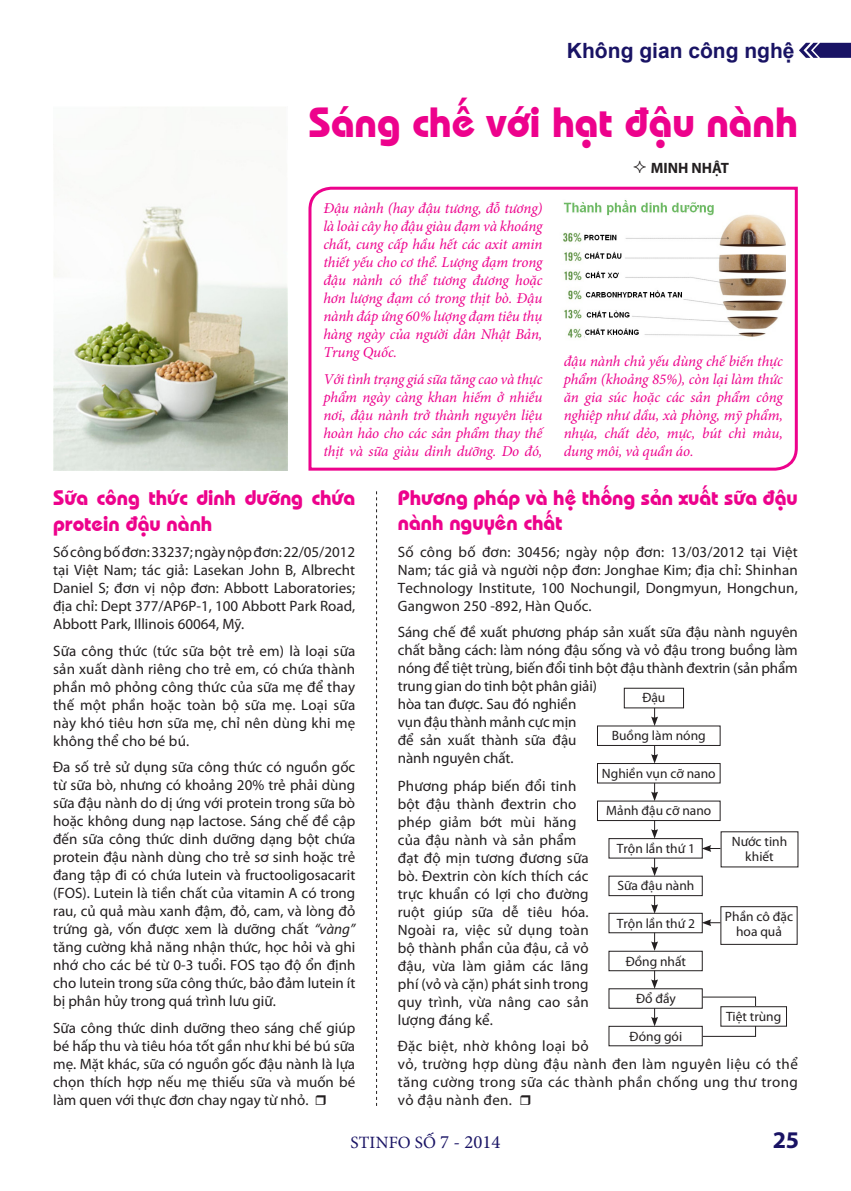
<style>
.page{position:relative;width:851px;height:1191px;background:#fff}
.page>*{position:absolute;margin:0;border:0;box-sizing:border-box;transform-origin:0 0}
.t1{font:700 42px "UVN Bai Sau";color:#ed028c}
.t2{font:700 24px "Myriad Pro";color:#191364}
.t3{font:700 21px/25.2px "UVN Bai Sau";color:#ed028c}
.t4{font:700 21px "Arial";color:#191364}
.t5{font:17.25px "Minion Pro";letter-spacing:.01em;color:#191364}
.t6{font:15px/18px "Myriad Pro";letter-spacing:.01em;color:#231f20;text-align:justify}
.t7{font:italic 15px/18px "Minion Pro";letter-spacing:-.01em;color:#ed028c;text-align:justify}
.Tacgia{font:700 15px "Myriad Pro";color:#231f20}
.t8{font:13.5px/15px "Myriad Pro";color:#231f20;text-align:center}
.s1{font-style:italic}
.s2{font-size:18.75px}
</style>
<div class="page">
<svg style="left:799px;top:43px;width:51px;height:15px"></svg>
<svg style="left:308px;top:186px;width:490px;height:285px"></svg>
<img style="left:552px;top:197px;width:232px;height:146px">
<img style="left:53px;top:206px;width:234px;height:264px">
<svg style="left:376px;top:491px;width:1px;height:615px"></svg>
<hr style="left:755px;top:996px;width:1px;height:40px;background:#231f20">
<div style="left:623px;top:688px;width:60px;height:20px;border:1px solid #231f20"></div>
<div style="left:597px;top:725px;width:123px;height:21px;border:1px solid #231f20"></div>
<div style="left:597px;top:763px;width:123px;height:20px;border:1px solid #231f20"></div>
<div style="left:597px;top:800px;width:123px;height:21px;border:1px solid #231f20"></div>
<div style="left:608px;top:838px;width:94px;height:20px;border:1px solid #231f20"></div>
<div style="left:608px;top:875px;width:94px;height:21px;border:1px solid #231f20"></div>
<div style="left:608px;top:913px;width:94px;height:20px;border:1px solid #231f20"></div>
<div style="left:720px;top:906px;width:77px;height:38px;border:1px solid #231f20"></div>
<div style="left:608px;top:951px;width:94px;height:20px;border:1px solid #231f20"></div>
<div style="left:608px;top:1026px;width:94px;height:20px;border:1px solid #231f20"></div>
<div style="left:720px;top:1006px;width:66px;height:20px;background:#fff"></div>
<div style="left:720px;top:1006px;width:66px;height:20px;border:1px solid #231f20"></div>
<svg style="left:651px;top:708px;width:7px;height:18px"></svg>
<svg style="left:651px;top:745px;width:7px;height:18px"></svg>
<svg style="left:651px;top:783px;width:7px;height:18px"></svg>
<svg style="left:651px;top:820px;width:7px;height:18px"></svg>
<svg style="left:651px;top:858px;width:7px;height:18px"></svg>
<svg style="left:701px;top:845px;width:19px;height:7px"></svg>
<svg style="left:651px;top:895px;width:7px;height:18px"></svg>
<svg style="left:701px;top:919px;width:19px;height:7px"></svg>
<svg style="left:651px;top:932px;width:7px;height:19px"></svg>
<svg style="left:651px;top:970px;width:7px;height:18px"></svg>
<svg style="left:651px;top:1008px;width:7px;height:18px"></svg>
<hr style="left:702px;top:996px;width:53px;height:1px;background:#231f20">
<hr style="left:702px;top:1036px;width:53px;height:1px;background:#231f20">
<h3 class="t4" style="left:567px;top:37px;width:229px">Không gian công nghệ</h3>
<p class="t1" style="left:308px;top:90px;width:490px">Sáng chế với hạt đậu nành</p>
<p class="Tacgia" style="left:650px;top:158px;width:80px">MINH NHẬT</p>
<p class="t7" style="left:323px;top:199px;width:221px">Đậu nành (hay đậu tương, đỗ tương) là loài cây họ đậu giàu đạm và khoáng chất, cung cấp hầu hết các axit amin thiết yếu cho cơ thể. Lượng đạm trong đậu nành có thể tương đương hoặc hơn lượng đạm có trong thịt bò. Đậu nành đáp ứng 60% lượng đạm tiêu thụ hàng ngày của người dân Nhật Bản, Trung Quốc.</p>
<p class="t7" style="left:323px;top:370px;width:221px">Với tình trạng giá sữa tăng cao và thực phẩm ngày càng khan hiếm ở nhiều nơi, đậu nành trở thành nguyên liệu hoàn hảo cho các sản phẩm thay thế thịt và sữa giàu dinh dưỡng. Do đó,</p>
<p class="t7" style="left:563px;top:352px;width:220px">đậu nành chủ yếu dùng chế biến thực phẩm (khoảng 85%), còn lại làm thức ăn gia súc hoặc các sản phẩm công nghiệp như dầu, xà phòng, mỹ phẩm, nhựa, chất dẻo, mực, bút chì màu, dung môi, và quần áo.</p>
<p class="t3" style="left:53px;top:483px;width:303px">Sữa công thức dinh dưỡng chứa protein đậu nành</p>
<p class="t6" style="left:53px;top:543px;width:303px">Số công bố đơn: 33237; ngày nộp đơn: 22/05/2012 tại Việt Nam; tác giả: Lasekan John B, Albrecht Daniel S; đơn vị nộp đơn: Abbott Laboratories; địa chỉ: Dept 377/AP6P-1, 100 Abbott Park Road, Abbott Park, Illinois 60064, Mỹ.</p>
<p class="t6" style="left:53px;top:641px;width:303px">Sữa công thức (tức sữa bột trẻ em) là loại sữa sản xuất dành riêng cho trẻ em, có chứa thành phần mô phỏng công thức của sữa mẹ để thay thế một phần hoặc toàn bộ sữa mẹ. Loại sữa này khó tiêu hơn sữa mẹ, chỉ nên dùng khi mẹ không thể cho bé bú.</p>
<p class="t6" style="left:53px;top:758px;width:303px">Đa số trẻ sử dụng sữa công thức có nguồn gốc từ sữa bò, nhưng có khoảng 20% trẻ phải dùng sữa đậu nành do dị ứng với protein trong sữa bò hoặc không dung nạp lactose. Sáng chế đề cập đến sữa công thức dinh dưỡng dạng bột chứa protein đậu nành dùng cho trẻ sơ sinh hoặc trẻ đang tập đi có chứa lutein và fructooligosacarit (FOS). Lutein là tiền chất của vitamin A có trong rau, củ quả màu xanh đậm, đỏ, cam, và lòng đỏ trứng gà, vốn được xem là dưỡng chất <span class="s1">“vàng” </span>tăng cường khả năng nhận thức, học hỏi và ghi nhớ cho các bé từ 0-3 tuổi. FOS tạo độ ổn định cho lutein trong sữa công thức, bảo đảm lutein ít bị phân hủy trong quá trình lưu giữ.</p>
<p class="t6" style="left:53px;top:1018px;width:303px">Sữa công thức dinh dưỡng theo sáng chế giúp bé hấp thu và tiêu hóa tốt gần như khi bé bú sữa mẹ. Mặt khác, sữa có nguồn gốc đậu nành là lựa chọn thích hợp nếu mẹ thiếu sữa và muốn bé làm quen với thực đơn chay ngay từ nhỏ.</p>
<p class="t3" style="left:398px;top:483px;width:401px">Phương pháp và hệ thống sản xuất sữa đậu nành nguyên chất</p>
<p class="t6" style="left:398px;top:542px;width:401px">Số công bố đơn: 30456; ngày nộp đơn: 13/03/2012 tại Việt Nam; tác giả và người nộp đơn: Jonghae Kim; địa chỉ: Shinhan Technology Institute, 100 Nochungil, Dongmyun, Hongchun, Gangwon 250 -892, Hàn Quốc.</p>
<p class="t6" style="left:398px;top:623px;width:401px;text-align:left">Sáng chế đề xuất phương pháp sản xuất sữa đậu nành nguyên chất bằng cách: làm nóng đậu sống và vỏ đậu trong buồng làm nóng để tiệt trùng, biến đổi tinh bột đậu thành đextrin (sản phẩm trung gian do tinh bột phân giải)<br>hòa tan được. Sau đó nghiền<br>vụn đậu thành mảnh cực mịn<br>để sản xuất thành sữa đậu<br>nành nguyên chất.</p>
<p class="t6" style="left:398px;top:776px;width:192px;text-align:left">Phương pháp biến đổi tinh bột đậu thành đextrin cho phép giảm bớt mùi hăng của đậu nành và sản phẩm đạt độ mịn tương đương sữa bò. Đextrin còn kích thích các trực khuẩn có lợi cho đường ruột giúp sữa dễ tiêu hóa.<br>Ngoài ra, việc sử dụng toàn bộ thành phần của đậu, cả vỏ đậu, vừa làm giảm các lãng phí (vỏ và cặn) phát sinh trong quy trình, vừa nâng cao sản lượng đáng kể.</p>
<p class="t6" style="left:398px;top:1037px;width:401px;text-align:left">Đặc biệt, nhờ không loại bỏ<br>vỏ, trường hợp dùng đậu nành đen làm nguyên liệu có thể tăng cường trong sữa các thành phần chống ung thư trong vỏ đậu nành đen.</p>
<p class="t8" style="left:642px;top:690px;width:25px">Đậu</p>
<p class="t8" style="left:611px;top:728px;width:95px">Buồng làm nóng</p>
<p class="t8" style="left:601px;top:765px;width:115px">Nghiền vụn cỡ nano</p>
<p class="t8" style="left:606px;top:803px;width:106px">Mảnh đậu cỡ nano</p>
<p class="t8" style="left:616px;top:840px;width:80px">Trộn lần thứ 1</p>
<p class="t8" style="left:617px;top:878px;width:78px">Sữa đậu nành</p>
<p class="t8" style="left:616px;top:915px;width:80px">Trộn lần thứ 2</p>
<p class="t8" style="left:731px;top:834px;width:57px">Nước tinh khiết</p>
<p class="t8" style="left:724px;top:908px;width:70px">Phần cô đặc</p>
<p class="t8" style="left:736px;top:923px;width:47px">hoa quả</p>
<p class="t8" style="left:625px;top:953px;width:62px">Đồng nhất</p>
<p class="t8" style="left:636px;top:990px;width:41px">Đổ đầy</p>
<p class="t8" style="left:629px;top:1028px;width:54px">Đóng gói</p>
<p class="t8" style="left:726px;top:1008px;width:57px">Tiệt trùng</p>
<p class="t5" style="left:350px;top:1131px;width:151px">STINFO SỐ <span class="s2">7 - 2014</span></p>
<p class="t2" style="left:772px;top:1124px;width:28px">25</p>
</div>
